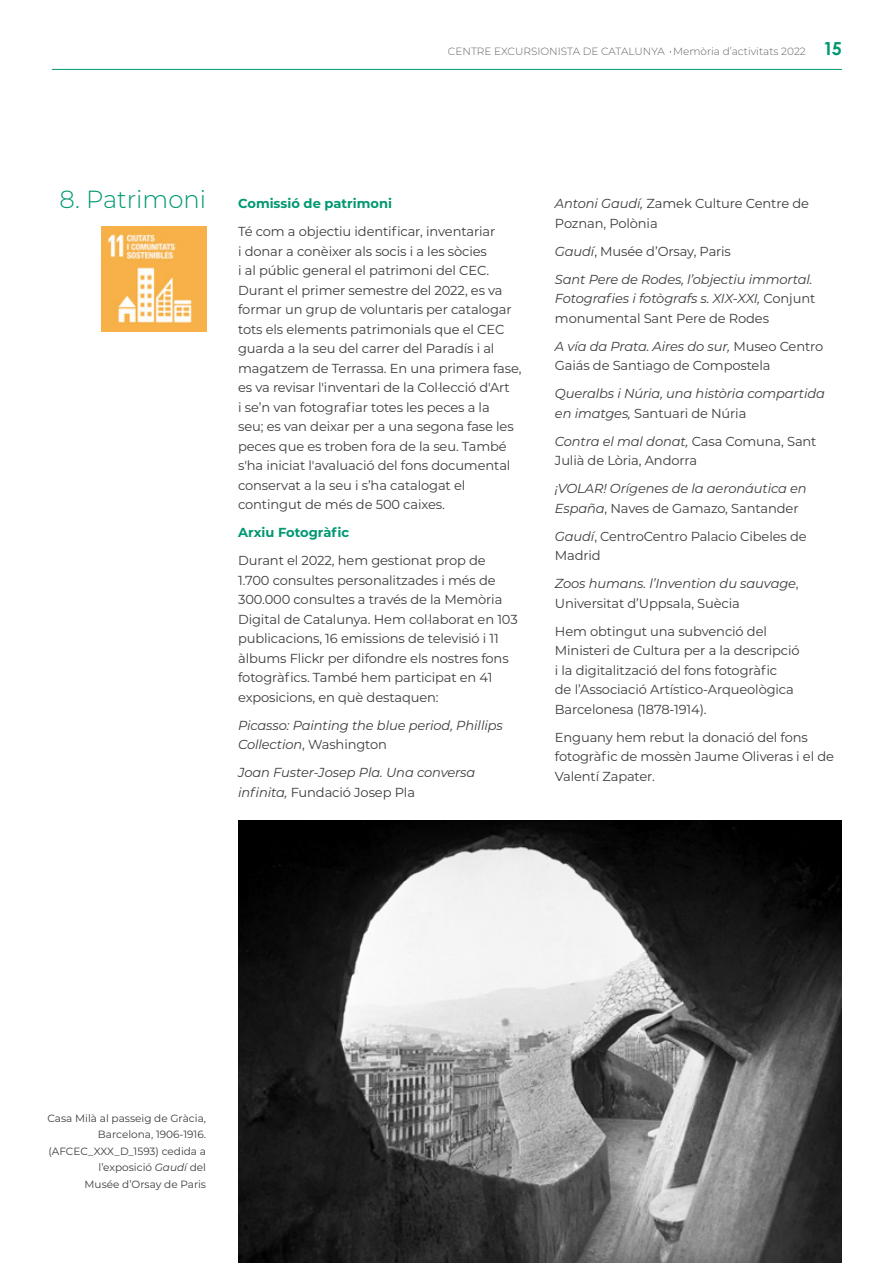
<style>
.page{position:relative;width:893px;height:1263px;background:#fff}
.page>*{position:absolute;margin:0;border:0;box-sizing:border-box;transform-origin:0 0}
.Títol_capitols{font:300 24.75px "Montserrat";color:#009872}
.Subtítol_blau{font:13.05px/19.5px "Montserrat";letter-spacing:-.01em;color:#3c3c3b}
.Subtítol_blau-2{font:italic 13.05px/19.5px "Montserrat";letter-spacing:-.01em;color:#3c3c3b}
.Subtítol_blau-3{font:700 13.05px "Montserrat";color:#009872}
.Text_cos_normal{font:10.5px/16.5px "Montserrat";color:#3c3c3b;text-align:right}
.t1{font:300 10.5px "Montserrat";color:#646363}
.s1{font-family:"Century Gothic";font-weight:700;font-size:18px;color:#009872}
.s2{font-style:normal}
.s3{font-style:italic}
</style>
<div class="page">
<hr style="left:52px;top:69px;width:790px;height:1px;background:#009872">
<img style="left:238px;top:821px;width:604px;height:442px">
<img style="left:101px;top:227px;width:105px;height:105px">
<p class="t1" style="left:448px;top:44px;width:395px">CENTRE EXCURSIONISTA DE CATALUNYA Memòria d’activitats 2022 <span class="s1">15</span></p>
<p class="Títol_capitols" style="left:59px;top:182px;width:148px">8. Patrimoni</p>
<p class="Subtítol_blau-3" style="left:238px;top:194px;width:155px">Comissió de patrimoni</p>
<p class="Subtítol_blau" style="left:238px;top:221px;width:285px">Té com a objectiu identificar, inventariar<br>i donar a conèixer als socis i a les sòcies<br>i al públic general el patrimoni del CEC.<br>Durant el primer semestre del 2022, es va formar un grup de voluntaris per catalogar tots els elements patrimonials que el CEC guarda a la seu del carrer del Paradís i al magatzem de Terrassa. En una primera fase, es va revisar l'inventari de la Col·lecció d'Art<br>i se’n van fotografiar totes les peces a la<br>seu; es van deixar per a una segona fase les peces que es troben fora de la seu. També s'ha iniciat l'avaluació del fons documental conservat a la seu i s’ha catalogat el contingut de més de 500 caixes.</p>
<p class="Subtítol_blau-3" style="left:238px;top:523px;width:113px">Arxiu Fotogràfic</p>
<p class="Subtítol_blau" style="left:238px;top:551px;width:281px">Durant el 2022, hem gestionat prop de 1.700 consultes personalitzades i més de 300.000 consultes a través de la Memòria Digital de Catalunya. Hem col·laborat en 103 publicacions, 16 emissions de televisió i 11 àlbums Flickr per difondre els nostres fons fotogràfics. També hem participat en 41 exposicions, en què destaquen:</p>
<p class="Subtítol_blau-2" style="left:238px;top:715px;width:266px">Picasso: Painting the blue period, Phillips<br>Collection<span class="s2">, Washington</span></p>
<p class="Subtítol_blau-2" style="left:238px;top:763px;width:239px">Joan Fuster-Josep Pla. Una conversa infinita, <span class="s2">Fundació Josep Pla</span></p>
<p class="Subtítol_blau" style="left:555px;top:193px;width:256px"><span class="s3">Antoni Gaudí,</span> Zamek Culture Centre de<br>Poznan, Polònia</p>
<p class="Subtítol_blau" style="left:555px;top:241px;width:178px"><span class="s3">Gaudí</span>, Musée d’Orsay, Paris</p>
<p class="Subtítol_blau-2" style="left:555px;top:269px;width:262px">Sant Pere de Rodes, l’objectiu immortal.<br>Fotografies i fotògrafs s. XIX-XXI, <span class="s2">Conjunt monumental Sant Pere de Rodes</span></p>
<p class="Subtítol_blau" style="left:555px;top:336px;width:270px"><span class="s3">A vía da Prata. Aires do sur,</span> Museo Centro<br>Gaiás de Santiago de Compostela</p>
<p class="Subtítol_blau-2" style="left:555px;top:384px;width:272px">Queralbs i Núria, una història compartida en imatges, <span class="s2">Santuari de Núria</span></p>
<p class="Subtítol_blau" style="left:555px;top:431px;width:263px"><span class="s3">Contra el mal donat,</span> Casa Comuna, Sant<br>Julià de Lòria, Andorra</p>
<p class="Subtítol_blau-2" style="left:555px;top:479px;width:253px">¡VOLAR! Orígenes de la aeronáutica en<br>España<span class="s2">, Naves de Gamazo, Santander</span></p>
<p class="Subtítol_blau" style="left:555px;top:526px;width:253px"><span class="s3">Gaudí</span>, CentroCentro Palacio Cibeles de<br>Madrid</p>
<p class="Subtítol_blau-2" style="left:555px;top:574px;width:245px">Zoos humans. l’Invention du sauvage<span class="s2">,<br>Universitat d’Uppsala, Suècia</span></p>
<p class="Subtítol_blau" style="left:555px;top:621px;width:246px">Hem obtingut una subvenció del Ministeri de Cultura per a la descripció i la digitalització del fons fotogràfic<br>de l’Associació Artístico-Arqueològica Barcelonesa (1878-1914).</p>
<p class="Subtítol_blau" style="left:555px;top:727px;width:280px">Enguany hem rebut la donació del fons fotogràfic de mossèn Jaume Oliveras i el de<br>Valentí Zapater.</p>
<p class="Text_cos_normal" style="left:47px;top:1109px;width:160px">Casa Milà al passeig de Gràcia,<br>Barcelona, 1906-1916.</p>
<p class="Text_cos_normal" style="left:48px;top:1142px;width:159px">(AFCEC_XXX_D_1593) cedida a l’exposició <span class="s3">Gaudí</span> del</p>
<p class="Text_cos_normal" style="left:85px;top:1175px;width:123px">Musée d’Orsay de Paris</p>
</div>
